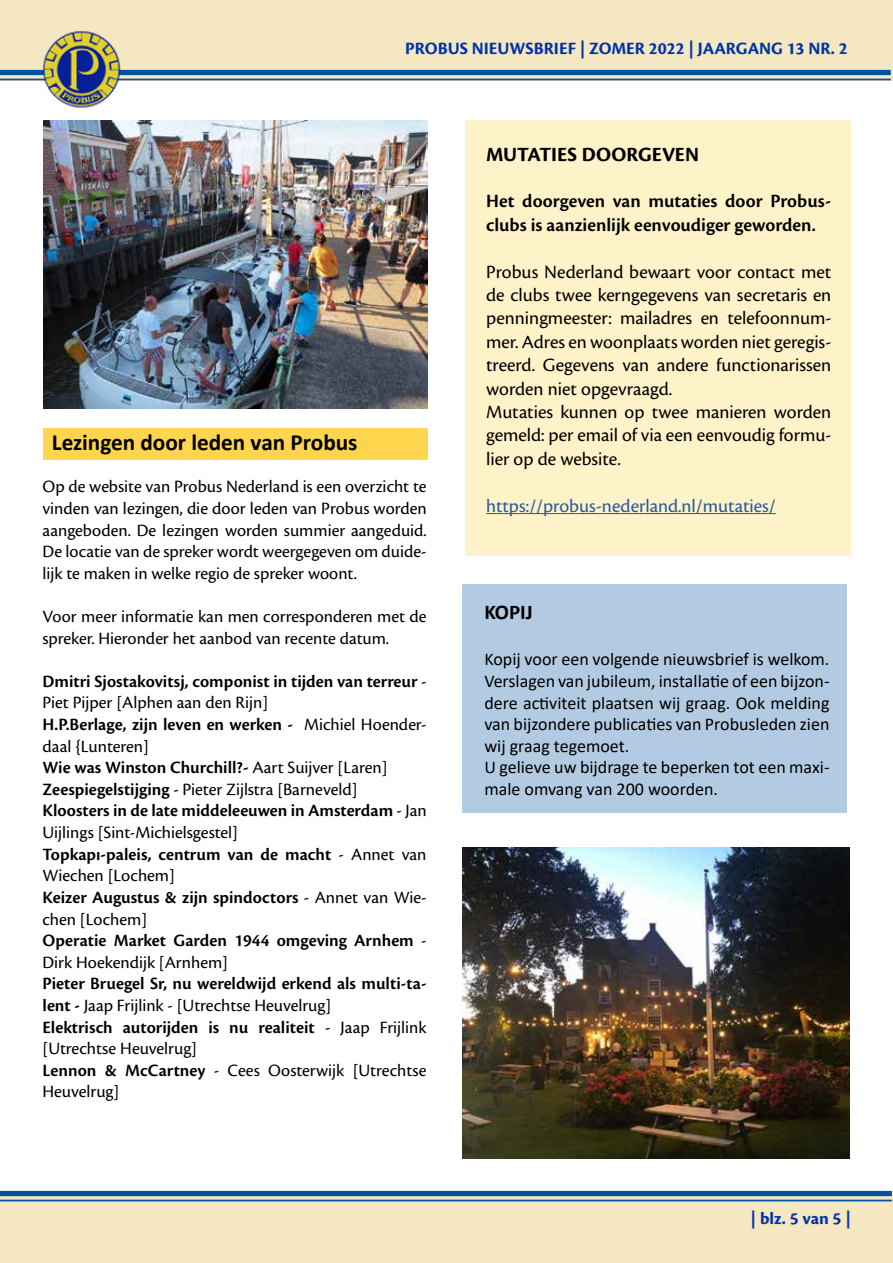
<style>
.page{position:relative;width:893px;height:1263px;background:#fff}
.page>*{position:absolute;margin:0;border:0;box-sizing:border-box;transform-origin:0 0}
.t1{font:700 23.25px "Calibri";letter-spacing:-.005em;color:#000}
.t2{font:700 21px "Cronos Pro";color:#000}
.t3{font:700 21px "Calibri";color:#000}
.t4{font:19.5px/23.4px "Cronos Pro";color:#000}
.t5{font:600 19.5px/23.4px "Cronos Pro";color:#000}
.t6{font:19.5px "Cronos Pro";color:#275b9b}
.t7{font:18px/21.6px "Cronos Pro";color:#000}
.t8{font:600 18px/21.6px "Cronos Pro";color:#000}
.t9{font:18px/21.6px "Calibri";color:#000}
.t10{font:700 18px "Cronos Pro";color:#0033ab}
.s1{font-weight:400}
.s2{font-weight:600}
</style>
<div class="page">
<div style="left:0;top:1196px;width:893px;height:67px;background:#f5e7c1"></div>
<div style="left:0;top:0;width:893px;height:80px;background:#f5e7c1"></div>
<div style="left:0;top:1191px;width:892px;height:5px;background:#0053a1"></div>
<hr style="left:0;top:1200px;width:892px;height:1px;background:#0053a1">
<div style="left:0;top:70px;width:891px;height:5px;background:#0053a1"></div>
<hr style="left:0;top:79px;width:891px;height:1px;background:#0053a1">
<img style="left:39px;top:31px;width:84px;height:77px">
<div style="left:465px;top:120px;width:386px;height:436px;background:#fef2c9"></div>
<hr style="left:486px;top:513px;width:290px;height:1px;background:#275b9b">
<div style="left:43px;top:428px;width:385px;height:32px;background:#fed54d"></div>
<div style="left:462px;top:584px;width:384px;height:228px;background:#b3cbe2"></div>
<img style="left:43px;top:120px;width:384px;height:288px">
<img style="left:462px;top:847px;width:388px;height:312px">
<p class="t10" style="left:405px;top:38px;width:444px">PROBUS NIEUWSBRIEF | ZOMER 2022 | JAARGANG 13 NR. 2</p>
<p class="t1" style="left:52px;top:426px;width:307px">Lezingen door leden van Probus</p>
<p class="t7" style="left:43px;top:476px;width:386px;text-align:justify">Op de website van Probus Nederland is een overzicht te vinden van lezingen, die door leden van Probus worden aangeboden. De lezingen worden summier aangeduid.<br>De locatie van de spreker wordt weergegeven om duide&shy;lijk te maken in welke regio de spreker woont.</p>
<p class="t7" style="left:43px;top:606px;width:386px">Voor meer informatie kan men corresponderen met de spreker. Hieronder het aanbod van recente datum.</p>
<p class="t8" style="left:43px;top:671px;width:386px">Dmitri Sjostakovitsj, componist in tijden van terreur <span class="s1">- Piet Pijper [Alphen aan den Rijn]<br></span>H.P.Berlage, zijn leven en werken - <span class="s1">Michiel Hoender&shy;daal {Lunteren]<br></span>Wie was Winston Churchill?- <span class="s1">Aart Suijver [Laren] </span>Zeespiegelstijging <span class="s1">- Pieter Zijlstra [Barneveld] </span>Kloosters in de late middeleeuwen in Amsterdam <span class="s1">- Jan Uijlings [Sint-Michielsgestel]<br></span>Topkapı-paleis, centrum van de macht <span class="s1">- Annet van Wiechen [Lochem]<br></span>Keizer Augustus &amp; zijn spindoctors <span class="s1">- Annet van Wie&shy;chen [Lochem]<br></span>Operatie Market Garden 1944 omgeving Arnhem <span class="s1">- Dirk Hoekendijk [Arnhem]</span></p>
<p class="t7" style="left:43px;top:973px;width:386px"><span class="s2">Pieter Bruegel Sr, nu wereldwijd erkend als multi-ta&shy;lent -</span> Jaap Frijlink - [Utrechtse Heuvelrug]<br><span class="s2">Elektrisch autorijden is nu realiteit</span> - Jaap Frijlink [Utrechtse Heuvelrug]<br><span class="s2">Lennon &amp; McCartney</span> - Cees Oosterwijk [Utrechtse Heuvelrug]</p>
<p class="t2" style="left:486px;top:142px;width:214px">MUTATIES DOORGEVEN</p>
<p class="t5" style="left:486px;top:190px;width:347px">Het doorgeven van mutaties door Probus&shy;clubs is aanzienlijk eenvoudiger geworden.</p>
<p class="t4" style="left:486px;top:260px;width:347px">Probus Nederland bewaart voor contact met de clubs twee kerngegevens van secretaris en penningmeester: mailadres en telefoonnum&shy;mer. Adres en woonplaats worden niet geregis&shy;treerd. Gegevens van andere functionarissen worden niet opgevraagd.<br>Mutaties kunnen op twee manieren worden gemeld: per email of via een eenvoudig formu&shy;lier op de website.</p>
<p class="t6" style="left:486px;top:494px;width:291px">https://probus-nederland.nl/mutaties/</p>
<p class="t3" style="left:484px;top:597px;width:50px">KOPIJ</p>
<p class="t9" style="left:484px;top:648px;width:347px">Kopij voor een volgende nieuwsbrief is welkom.<br>Verslagen van jubileum, installatie of een bijzon&shy;dere activiteit plaatsen wij graag. Ook melding van bijzondere publicaties van Probusleden zien wij graag tegemoet.<br>U gelieve uw bijdrage te beperken tot een maxi&shy;male omvang van 200 woorden.</p>
<p class="t10" style="left:750px;top:1208px;width:102px">| blz. 5 van 5 |</p>
</div>
